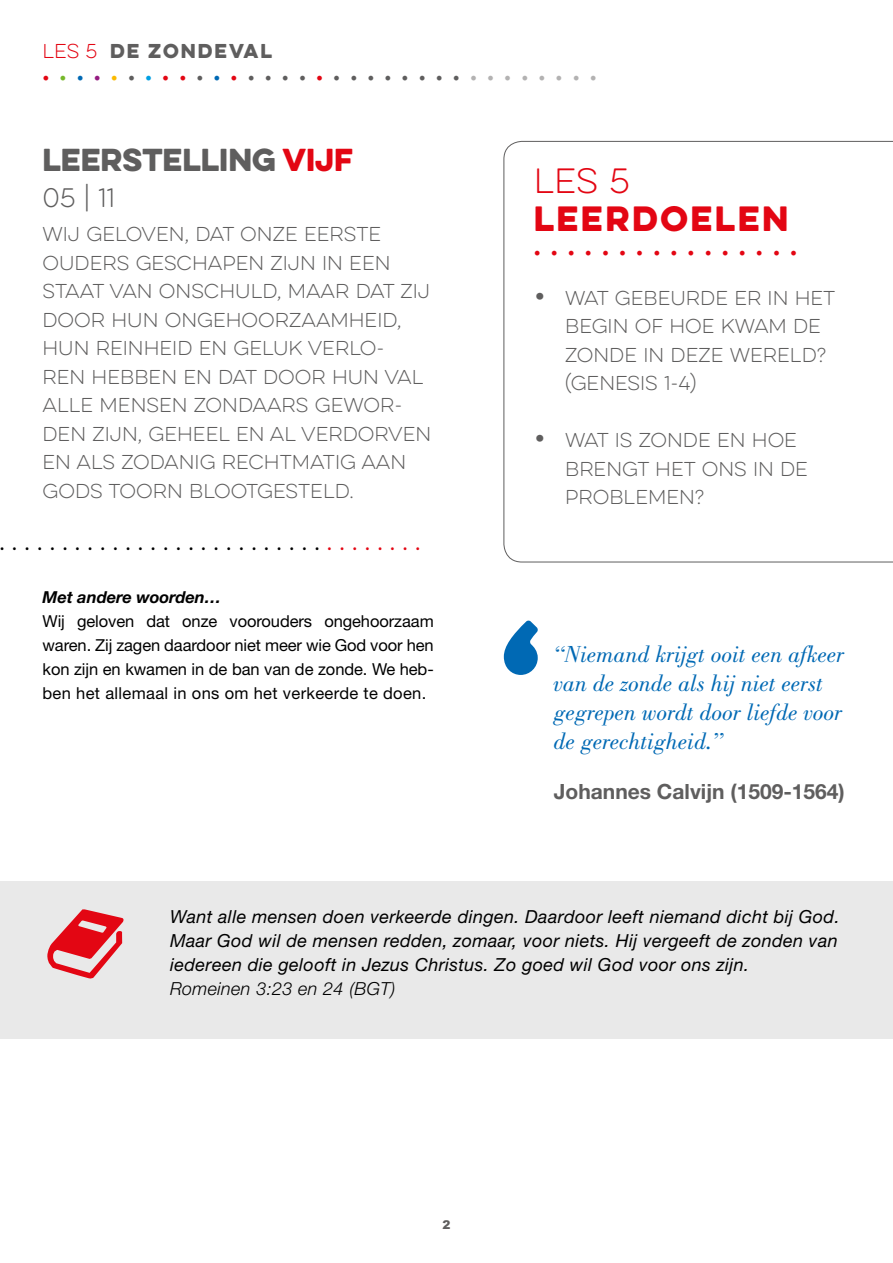
<style>
.page{position:relative;width:893px;height:1263px;background:#fff}
.page>*{position:absolute;margin:0;border:0;box-sizing:border-box;transform-origin:0 0}
.t1{font:135px "Eveleth Clean";color:#0069b4}
.t2{font:31.5px "Eveleth Clean";letter-spacing:.08em;color:#e30613}
.t3{font:100 31.5px "Eveleth Clean";color:#e30613}
.t4{font:28.5px "Eveleth Clean";color:#5f5e5e}
.t5{font:italic 24px/28.8px "Bodoni";color:#0069b4}
.t6{font:100 24px "Eveleth Clean";color:#5f5e5e}
.t7{font:700 21px "Helvetica Neue";color:#5f5e5e}
.t8{font:100 18px/28.5px "Eveleth Clean";color:#5f5e5e}
.t9{font:italic 18px/24px "Helvetica Neue";letter-spacing:.02em;color:#000;text-align:justify}
.t10{font:18px "Minion Pro";color:#5f5e5e}
.t11{font:italic 300 18px "Helvetica Neue";letter-spacing:.02em;color:#000}
.t12{font:18px "Minion Pro";color:#e30613}
.t13{font:18px "Eveleth Clean";letter-spacing:.11em;color:#5f5e5e}
.t14{font:16.5px/24px "Helvetica Neue";letter-spacing:.02em;color:#000;text-align:justify}
.t15{font:italic 700 16.5px "Helvetica Neue";letter-spacing:-.005em;color:#000}
.t16{font:900 12px "Arial";color:#5f5e5e}
.t17{font:10.5px "Minion Pro";color:#000}
.s1{font-weight:100;color:#e30613}
.s2{color:#e30613}
.s3{color:#76b82a}
.s4{color:#0069b4}
.s5{color:#951b81}
.s6{color:#fbba00}
.s7{color:#009fe3}
.s8{color:#b3b2b2}
.s9{font-size:27px}
</style>
<div class="page">
<div style="left:0;top:881px;width:893px;height:158px;background:#e9e9e9"></div>
<svg style="left:47px;top:909px;width:77px;height:70px"></svg>
<svg style="left:503px;top:141px;width:390px;height:421px"></svg>
<p class="t13" style="left:43px;top:37px;width:231px"><span class="s1">LES 5</span> DE ZONDEVAL</p>
<p class="t10" style="left:43px;top:64px;width:556px"><span class="s2">•</span><span class="s3">•</span><span class="s4">•</span><span class="s5">•</span><span class="s6">•</span>•<span class="s7">•</span><span class="s2">••</span>•<span class="s4">•</span><span class="s2">•</span>••••<span class="s2">•</span>••••••••<span class="s8">••••••••</span></p>
<h3 class="t4" style="left:43px;top:138px;width:312px">LEERSTELLING <span class="s2">VIJF</span></h3>
<h3 class="t6" style="left:43px;top:181px;width:74px">05 | 11</h3>
<p class="t8" style="left:43px;top:220px;width:390px">WIJ GELOVEN, DAT ONZE EERSTE<br>OUDERS GESCHAPEN ZIJN IN EEN<br>STAAT VAN ONSCHULD, MAAR DAT ZIJ<br>DOOR HUN ONGEHOORZAAMHEID,<br>HUN REINHEID EN GELUK VERLO-<br>REN HEBBEN EN DAT DOOR HUN VAL<br>ALLE MENSEN ZONDAARS GEWOR-<br>DEN ZIJN, GEHEEL EN AL VERDORVEN<br>EN ALS ZODANIG RECHTMATIG AAN<br>GODS TOORN BLOOTGESTELD.</p>
<p class="t17" style="left:0;top:540px;width:421px">••••••••••••••••••••••••••<span class="s2">••••••••</span></p>
<p class="t15" style="left:43px;top:587px;width:180px">Met andere woorden…</p>
<p class="t14" style="left:43px;top:609px;width:393px">Wij geloven dat onze voorouders ongehoorzaam waren. Zij zagen daardoor niet meer wie God voor hen kon zijn en kwamen in de ban van de zonde. We heb&shy;ben het allemaal in ons om het verkeerde te doen.</p>
<h2 class="t3" style="left:534px;top:159px;width:98px">LES 5</h2>
<h2 class="t2" style="left:534px;top:194px;width:256px">LEERDOELEN</h2>
<p class="t12" style="left:534px;top:239px;width:265px">••••••••••••••••</p>
<p class="t8" style="left:565px;top:284px;width:272px;text-indent:-32px"><span class="s9">•</span> WAT GEBEURDE ER IN HET<br>BEGIN OF HOE KWAM DE<br>ZONDE IN DEZE WERELD? (GENESIS 1-4)</p>
<p class="t8" style="left:565px;top:426px;width:244px;text-indent:-32px"><span class="s9">•</span> WAT IS ZONDE EN HOE<br>BRENGT HET ONS IN DE<br>PROBLEMEN?</p>
<h1 class="t1" style="left:500px;top:571px;width:45px">‘</h1>
<h3 class="t5" style="left:554px;top:640px;width:292px">“Niemand krijgt ooit een afkeer van de zonde als hij niet eerst gegrepen wordt door liefde voor de gerechtigheid.”</h3>
<p class="t7" style="left:554px;top:779px;width:292px">Johannes Calvijn (1509-1564)</p>
<p class="t9" style="left:170px;top:904px;width:671px">Want alle mensen doen verkeerde dingen. Daardoor leeft niemand dicht bij God.<br>Maar God wil de mensen redden, zomaar, voor niets. Hij vergeeft de zonden van iedereen die gelooft in Jezus Christus. Zo goed wil God voor ons zijn.</p>
<p class="t11" style="left:170px;top:978px;width:227px">Romeinen 3:23 en 24 (BGT)</p>
<p class="t16" style="left:442px;top:1216px;width:10px">2</p>
</div>
